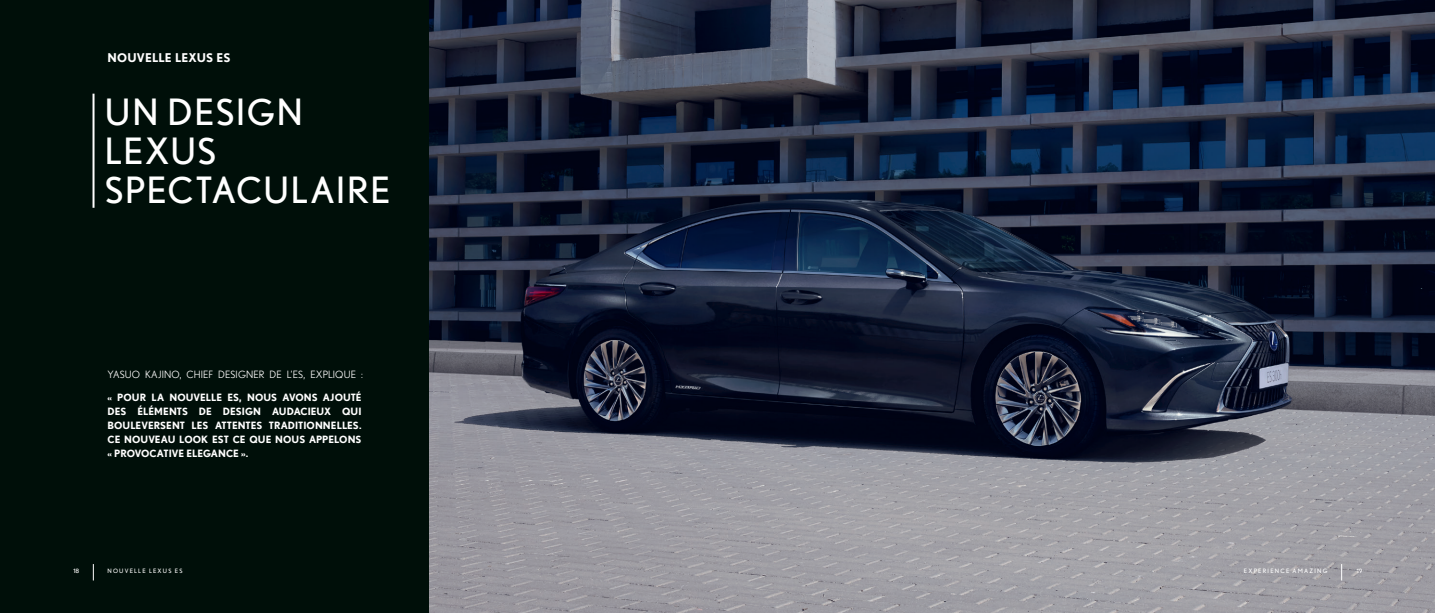
<style>
.page{position:relative;width:1435px;height:613px;background:#fff}
.page>*{position:absolute;margin:0;border:0;box-sizing:border-box;transform-origin:0 0}
.H1-WHITE-BORDER{font:36px/39px "Nobel";letter-spacing:.045em;color:#fff}
.t1{font:700 12px "Nobel";letter-spacing:.015em;color:#fff}
.H3-noline{font:700 10px/14px "Nobel";letter-spacing:.005em;color:#fff;text-align:justify}
.TEXT-REGULAR-BLACK{font:10px "Nobel";letter-spacing:.015em;color:#fff}
.t2{font:6px "Nobel";letter-spacing:.2em;color:#fff}
</style>
<div class="page">
<div style="left:0;top:0;width:717px;height:612px;background:#000f09"></div>
<img style="left:429px;top:0;width:1005px;height:612px">
<hr style="left:92px;top:94px;width:2px;height:114px;background:#fff">
<svg style="left:1341px;top:563px;width:1px;height:17px"></svg>
<svg style="left:93px;top:564px;width:1px;height:16px"></svg>
<p class="t1" style="left:107px;top:50px;width:125px">NOUVELLE LEXUS ES</p>
<p class="H1-WHITE-BORDER" style="left:105px;top:92px;width:287px">UN DESIGN<br>LEXUS<br>SPECTACULAIRE</p>
<p class="TEXT-REGULAR-BLACK" style="left:107px;top:368px;width:257px">YASUO KAJINO, CHIEF DESIGNER DE L’ES, EXPLIQUE :</p>
<p class="H3-noline" style="left:107px;top:390px;width:255px">« POUR LA NOUVELLE ES, NOUS AVONS AJOUTÉ DES ÉLÉMENTS DE DESIGN AUDACIEUX QUI BOULEVERSENT LES ATTENTES TRADITIONNELLES.<br>CE NOUVEAU LOOK EST CE QUE NOUS APPELONS « PROVOCATIVE ELEGANCE ».</p>
<p class="t2" style="left:73px;top:567px;width:7px">18</p>
<p class="t2" style="left:107px;top:567px;width:76px">NOUVELLE LEXUS ES</p>
<p class="t2" style="left:1243px;top:567px;width:85px">EXPERIENCE AMAZING</p>
<p class="t2" style="left:1356px;top:567px;width:7px">19</p>
</div>
